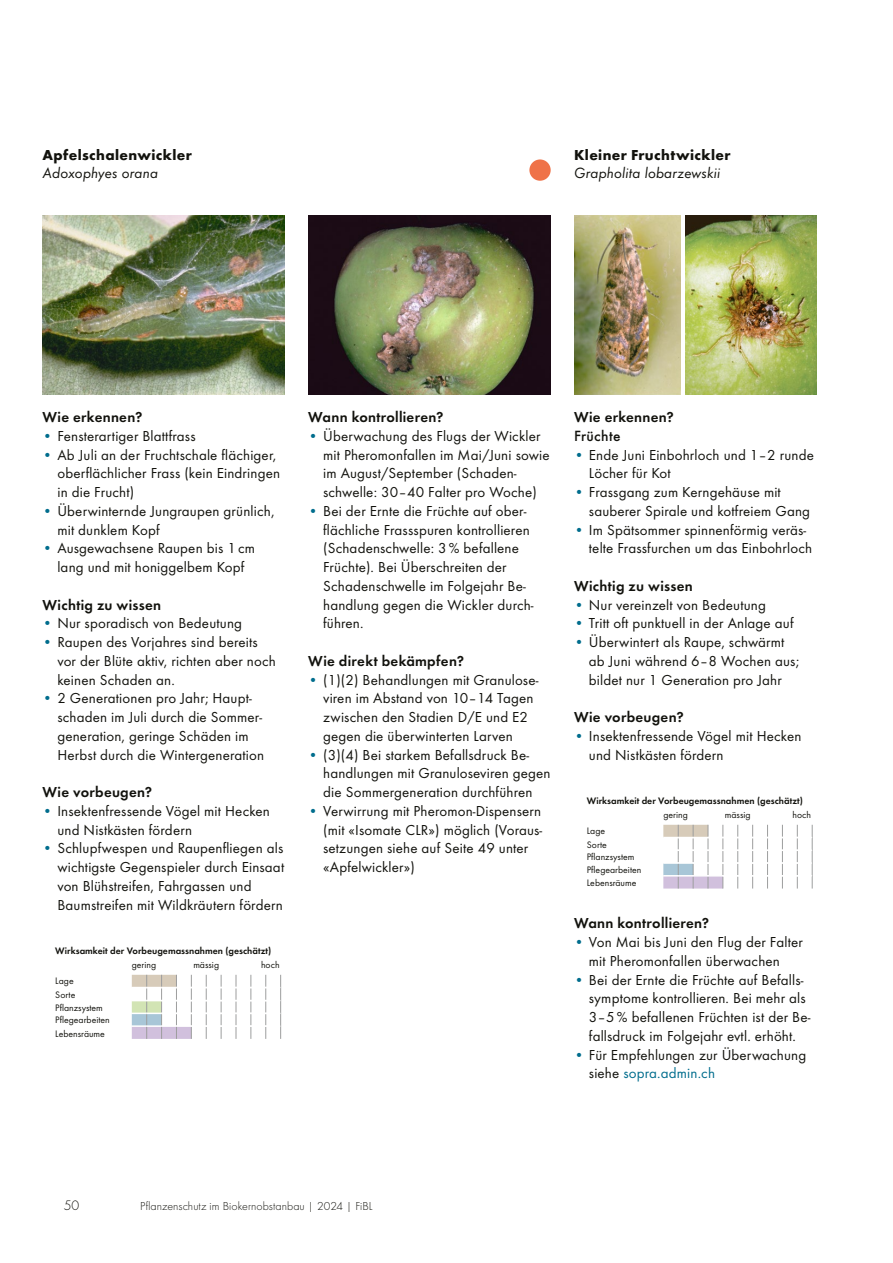
<style>
.page{position:relative;width:893px;height:1263px;background:#fff}
.page>*{position:absolute;margin:0;border:0;box-sizing:border-box;transform-origin:0 0}
.t1{font:italic 15.3px "Function Pro";letter-spacing:.01em;color:#12120d}
.t2{font:500 15.3px "Function Pro";letter-spacing:.02em;color:#12120d}
.t3{font:15px/18.8px "Function Pro";letter-spacing:.01em;color:#12120d}
.t4{font:600 15px "Function Pro";letter-spacing:.02em;color:#12120d}
.t5{font:700 15px "Function Pro";letter-spacing:.025em;color:#12120d}
.t6{font:300 14.25px "Function Pro";color:#12120d}
.t7{font:300 12px "Function Pro";letter-spacing:.005em;color:#12120d}
.t8{font:9.75px/13px "Function Pro";color:#12120d}
.t9{font:600 9.75px "Function Pro";color:#12120d}
.s1{color:#006d8d}
</style>
<div class="page">
<svg style="left:132px;top:975px;width:149px;height:64px"></svg>
<svg style="left:663px;top:825px;width:150px;height:63px"></svg>
<img style="left:43px;top:216px;width:242px;height:178px">
<img style="left:308px;top:216px;width:243px;height:178px">
<img style="left:574px;top:216px;width:106px;height:178px">
<img style="left:685px;top:216px;width:131px;height:178px">
<div style="left:529px;top:159px;width:22px;height:22px;background:#ef7248;border-radius:50%"></div>
<p class="t5" style="left:43px;top:145px;width:151px">Apfelschalenwickler</p>
<p class="t1" style="left:43px;top:164px;width:117px">Adoxophyes orana</p>
<p class="t5" style="left:574px;top:145px;width:158px">Kleiner Fruchtwickler</p>
<p class="t1" style="left:574px;top:164px;width:148px">Grapholita lobarzewskii</p>
<p class="t4" style="left:43px;top:408px;width:101px">Wie erkennen?</p>
<p class="t3" style="left:43px;top:426px;width:155px"><span class="s1">•</span> Fensterartiger Blattfrass</p>
<p class="t3" style="left:57px;top:445px;width:224px;text-indent:-15px"><span class="s1">•</span> Ab Juli an der Fruchtschale flächiger, oberflächlicher Frass (kein Eindringen in die Frucht)</p>
<p class="t3" style="left:57px;top:501px;width:218px;text-indent:-15px"><span class="s1">•</span> Überwinternde Jungraupen grünlich, mit dunklem Kopf</p>
<p class="t3" style="left:43px;top:539px;width:214px;text-align:center"><span class="s1">•</span> Ausgewachsene Raupen bis 1 cm lang und mit honiggelbem Kopf</p>
<p class="t4" style="left:43px;top:595px;width:120px">Wichtig zu wissen</p>
<p class="t3" style="left:43px;top:614px;width:201px"><span class="s1">•</span> Nur sporadisch von Bedeutung</p>
<p class="t3" style="left:57px;top:633px;width:220px;text-indent:-15px"><span class="s1">•</span> Raupen des Vorjahres sind bereits vor der Blüte aktiv, richten aber noch keinen Schaden an.</p>
<p class="t3" style="left:57px;top:689px;width:208px;text-indent:-15px"><span class="s1">•</span> 2 Generationen pro Jahr; Haupt&shy;schaden im Juli durch die Sommer&shy;generation, geringe Schäden im Herbst durch die Wintergeneration</p>
<p class="t4" style="left:43px;top:783px;width:111px">Wie vorbeugen?</p>
<p class="t3" style="left:57px;top:801px;width:214px;text-indent:-15px"><span class="s1">•</span> Insektenfressende Vögel mit Hecken und Nistkästen fördern</p>
<p class="t3" style="left:57px;top:839px;width:228px;text-indent:-15px"><span class="s1">•</span> Schlupfwespen und Raupenfliegen als wichtigste Gegenspieler durch Einsaat von Blühstreifen, Fahrgassen und Baumstreifen mit Wildkräutern fördern</p>
<p class="t9" style="left:55px;top:945px;width:217px">Wirksamkeit der Vorbeugemassnahmen (geschätzt)</p>
<p class="t8" style="left:132px;top:958px;width:26px">gering</p>
<p class="t8" style="left:193px;top:958px;width:27px">mässig</p>
<p class="t8" style="left:261px;top:958px;width:20px">hoch</p>
<p class="t8" style="left:55px;top:975px;width:56px">Lage<br>Sorte<br>Pflanzsystem<br>Pflegearbeiten<br>Lebensräume</p>
<p class="t4" style="left:308px;top:408px;width:137px">Wann kontrollieren?</p>
<p class="t3" style="left:323px;top:426px;width:228px;text-indent:-15px"><span class="s1">•</span> Überwachung des Flugs der Wickler mit Pheromonfallen im Mai/Juni sowie im August/September (Schaden&shy;schwelle: 30–40 Falter pro Woche)</p>
<p class="t3" style="left:323px;top:501px;width:212px;text-indent:-15px"><span class="s1">•</span> Bei der Ernte die Früchte auf ober&shy;flächliche Frassspuren kontrollieren (Schadenschwelle: 3 % befallene<br>Früchte). Bei Überschreiten der<br>Schadenschwelle im Folgejahr Be&shy;handlung gegen die Wickler durch&shy;führen.</p>
<p class="t4" style="left:308px;top:652px;width:157px">Wie direkt bekämpfen?</p>
<p class="t3" style="left:323px;top:670px;width:217px;text-indent:-15px"><span class="s1">•</span> (1)(2) Behandlungen mit Granulose&shy;viren im Abstand von 10–14 Tagen zwischen den Stadien D/E und E2 gegen die überwinterten Larven</p>
<p class="t3" style="left:323px;top:745px;width:229px;text-indent:-15px"><span class="s1">•</span> (3)(4) Bei starkem Befallsdruck Be&shy;handlungen mit Granuloseviren gegen die Sommergeneration durchführen</p>
<p class="t3" style="left:323px;top:801px;width:221px;text-indent:-15px"><span class="s1">•</span> Verwirrung mit Pheromon-Dispensern (mit «Isomate CLR») möglich (Voraus&shy;setzungen siehe auf Seite 49 unter «Apfelwickler»)</p>
<p class="t4" style="left:574px;top:408px;width:101px">Wie erkennen?</p>
<p class="t2" style="left:574px;top:426px;width:48px">Früchte</p>
<p class="t3" style="left:589px;top:445px;width:227px;text-indent:-15px"><span class="s1">•</span> Ende Juni Einbohrloch und 1–2 runde<br>Löcher für Kot</p>
<p class="t3" style="left:589px;top:483px;width:223px;text-indent:-15px"><span class="s1">•</span> Frassgang zum Kerngehäuse mit sauberer Spirale und kotfreiem Gang</p>
<p class="t3" style="left:589px;top:520px;width:225px;text-indent:-15px"><span class="s1">•</span> Im Spätsommer spinnenförmig veräs&shy;telte Frassfurchen um das Einbohrloch</p>
<p class="t4" style="left:574px;top:577px;width:120px">Wichtig zu wissen</p>
<p class="t3" style="left:574px;top:595px;width:193px"><span class="s1">•</span> Nur vereinzelt von Bedeutung</p>
<p class="t3" style="left:574px;top:614px;width:221px"><span class="s1">•</span> Tritt oft punktuell in der Anlage auf</p>
<p class="t3" style="left:589px;top:633px;width:212px;text-indent:-15px"><span class="s1">•</span> Überwintert als Raupe, schwärmt ab Juni während 6–8 Wochen aus; bildet nur 1 Generation pro Jahr</p>
<p class="t4" style="left:574px;top:708px;width:111px">Wie vorbeugen?</p>
<p class="t3" style="left:589px;top:726px;width:214px;text-indent:-15px"><span class="s1">•</span> Insektenfressende Vögel mit Hecken und Nistkästen fördern</p>
<p class="t9" style="left:587px;top:795px;width:217px">Wirksamkeit der Vorbeugemassnahmen (geschätzt)</p>
<p class="t8" style="left:663px;top:808px;width:26px">gering</p>
<p class="t8" style="left:725px;top:808px;width:27px">mässig</p>
<p class="t8" style="left:793px;top:808px;width:20px">hoch</p>
<p class="t8" style="left:587px;top:825px;width:56px">Lage<br>Sorte<br>Pflanzsystem<br>Pflegearbeiten<br>Lebensräume</p>
<p class="t4" style="left:574px;top:914px;width:137px">Wann kontrollieren?</p>
<p class="t3" style="left:574px;top:933px;width:230px;text-align:center"><span class="s1">•</span> Von Mai bis Juni den Flug der Falter mit Pheromonfallen überwachen</p>
<p class="t3" style="left:589px;top:970px;width:223px;text-indent:-15px"><span class="s1">•</span> Bei der Ernte die Früchte auf Befalls&shy;symptome kontrollieren. Bei mehr als 3–5 % befallenen Früchten ist der Be&shy;fallsdruck im Folgejahr evtl. erhöht.</p>
<p class="t3" style="left:589px;top:1045px;width:219px;text-indent:-15px"><span class="s1">•</span> Für Empfehlungen zur Überwachung siehe <span class="s1">sopra.admin.ch</span></p>
<p class="t6" style="left:64px;top:1197px;width:17px">50</p>
<p class="t7" style="left:140px;top:1199px;width:234px">Pflanzenschutz im Biokernobstanbau | 2024 | FiBL</p>
</div>
